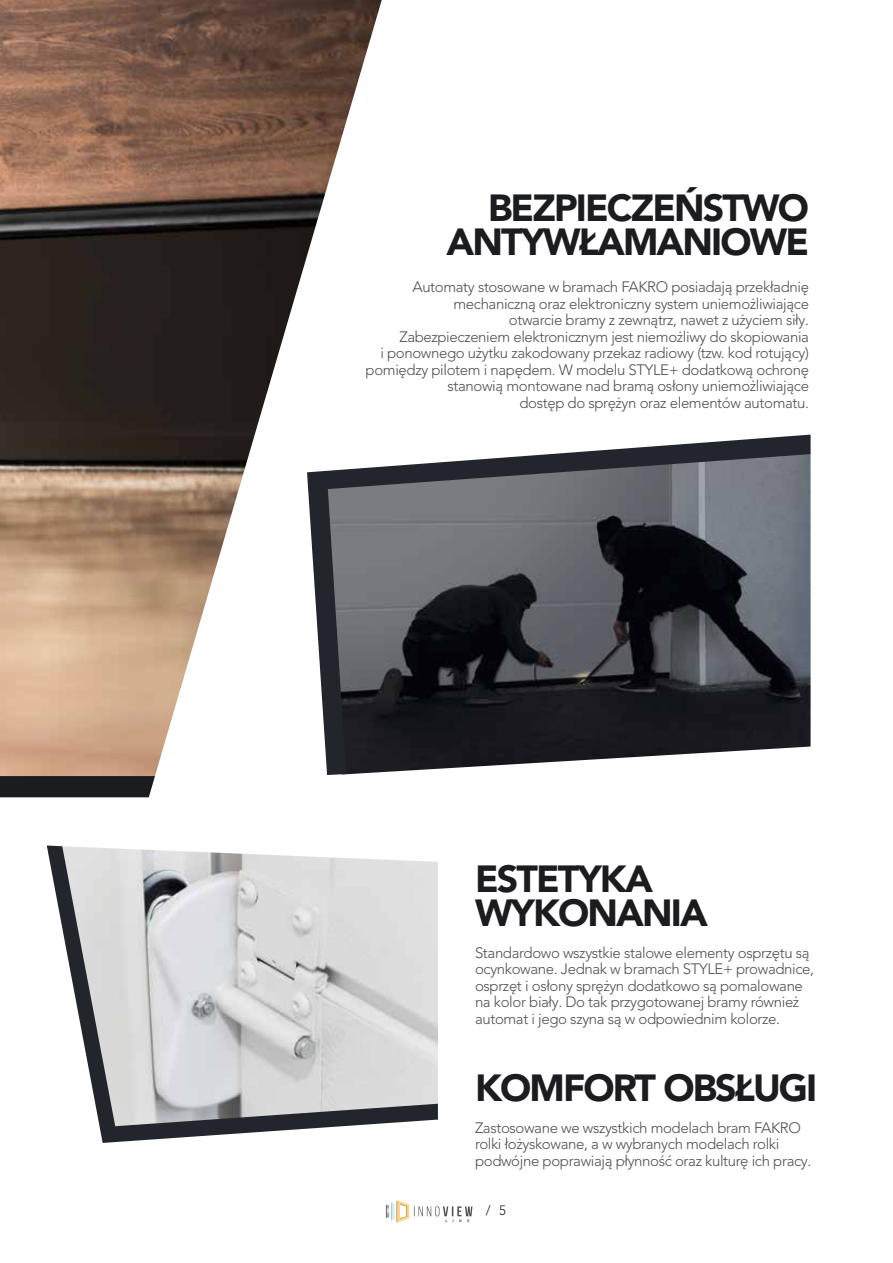
<style>
.page{position:relative;width:893px;height:1263px;background:#fff}
.page>*{position:absolute;margin:0;border:0;box-sizing:border-box;transform-origin:0 0}
.t1{font:900 37.5px/34.5px "Avenir LT Pro";letter-spacing:-.05em;color:#1b1c20}
.t2{font:300 15px/16.5px "Avenir LT Pro";letter-spacing:-.025em;color:#504f53}
.t3{font:300 13.5px "Avenir LT Pro";color:#1b1c20}
</style>
<div class="page">
<svg style="left:386px;top:1200px;width:86px;height:22px"></svg>
<img style="left:0;top:0;width:382px;height:776px">
<svg style="left:0;top:776px;width:155px;height:21px;background:#202024"></svg>
<svg style="left:307px;top:435px;width:504px;height:340px"></svg>
<svg style="left:47px;top:845px;width:391px;height:298px;background:#cbcccd"></svg>
<h1 class="t1" style="left:447px;top:191px;width:364px;text-align:right">BEZPIECZEŃSTWO<br>ANTYWŁAMANIOWE</h1>
<p class="t2" style="left:366px;top:279px;width:445px;text-align:right">Automaty stosowane w bramach FAKRO posiadają przekładnię mechaniczną oraz elektroniczny system uniemożliwiające<br>otwarcie bramy z zewnątrz, nawet z użyciem siły.<br>Zabezpieczeniem elektronicznym jest niemożliwy do skopiowania<br>i ponownego użytku zakodowany przekaz radiowy (tzw. kod rotujący) pomiędzy pilotem i napędem. W modelu STYLE+ dodatkową ochronę stanowią montowane nad bramą osłony uniemożliwiające<br>dostęp do sprężyn oraz elementów automatu.</p>
<h1 class="t1" style="left:475px;top:862px;width:234px">ESTETYKA<br>WYKONANIA</h1>
<p class="t2" style="left:475px;top:944px;width:341px">Standardowo wszystkie stalowe elementy osprzętu są ocynkowane. Jednak w bramach STYLE+ prowadnice, osprzęt i osłony sprężyn dodatkowo są pomalowane na kolor biały. Do tak przygotowanej bramy również automat i jego szyna są w odpowiednim kolorze.</p>
<h1 class="t1" style="left:475px;top:1071px;width:344px">KOMFORT OBSŁUGI</h1>
<p class="t2" style="left:475px;top:1119px;width:338px">Zastosowane we wszystkich modelach bram FAKRO rolki łożyskowane, a w wybranych modelach rolki podwójne poprawiają płynność oraz kulturę ich pracy.</p>
<p class="t3" style="left:486px;top:1202px;width:22px">/ 5</p>
</div>
